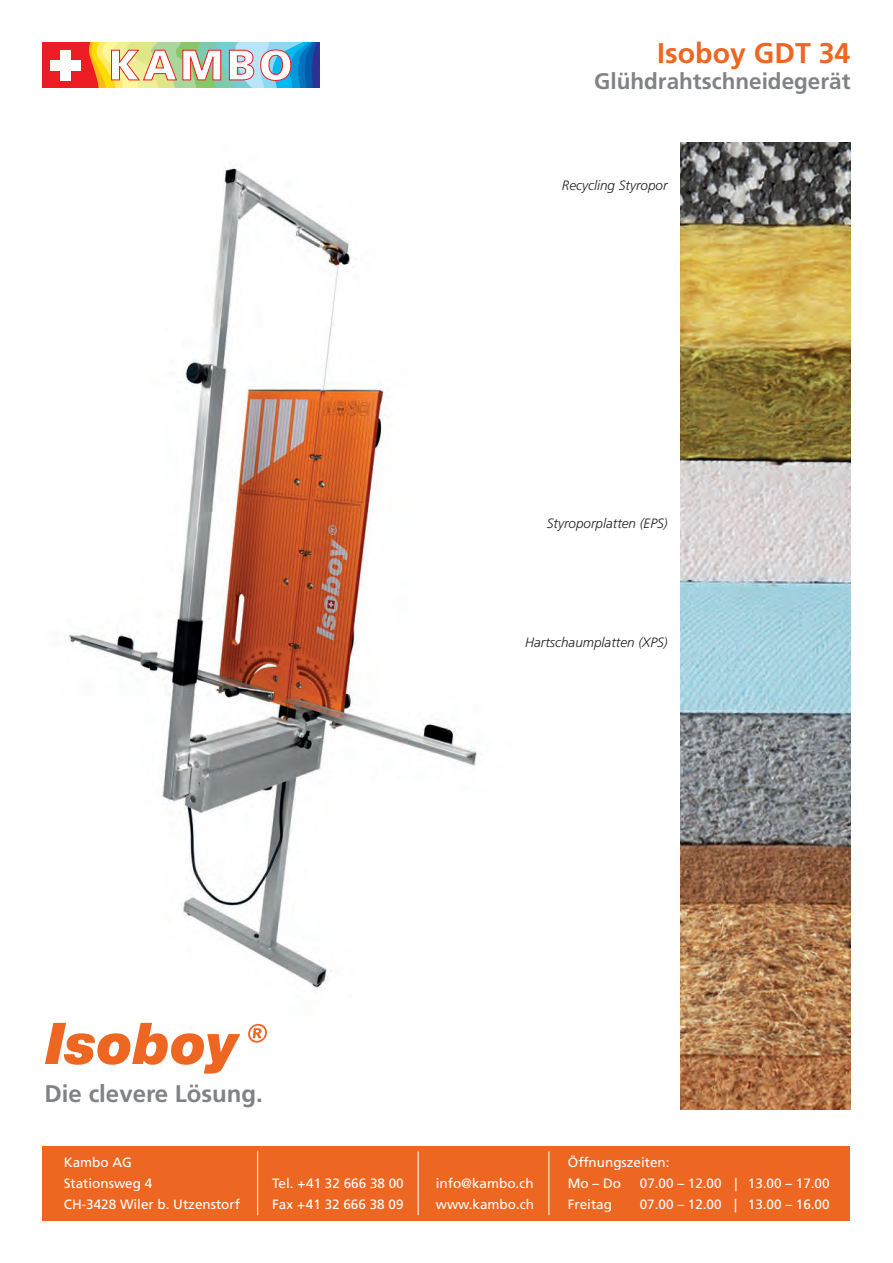
<style>
.page{position:relative;width:893px;height:1263px;background:#fff}
.page>*{position:absolute;margin:0;border:0;box-sizing:border-box;transform-origin:0 0}
.t1{font:700 28.5px "Frutiger LT Std";color:#ee6722}
.t2{font:700 24px "Frutiger LT Std";color:#808285}
.t3{font:700 22.5px "Frutiger LT Std";color:#808285}
.t4{font:13.5px "Frutiger LT Std";color:#fff}
.t5{font:italic 300 13.5px "Frutiger LT Std";color:#231f20}
</style>
<div class="page">
<img style="left:64px;top:163px;width:417px;height:827px">
<svg style="left:88px;top:42px;width:232px;height:46px"></svg>
<div style="left:43px;top:42px;width:45px;height:46px;background:#ee1d23"></div>
<div style="left:60px;top:50px;width:10px;height:30px;background:#fff"></div>
<div style="left:50px;top:60px;width:30px;height:10px;background:#fff"></div>
<svg style="left:248px;top:1024px;width:19px;height:19px"></svg>
<svg style="left:45px;top:1023px;width:195px;height:51px"></svg>
<img style="left:680px;top:142px;width:170px;height:968px">
<div style="left:43px;top:1146px;width:807px;height:74px;background:#ee6722"></div>
<hr style="left:257px;top:1151px;width:1px;height:64px;background:#fff">
<hr style="left:418px;top:1151px;width:1px;height:64px;background:#fff">
<hr style="left:549px;top:1151px;width:1px;height:64px;background:#fff">
<h1 class="t1" style="left:657px;top:36px;width:195px">Isoboy GDT 34</h1>
<h3 class="t3" style="left:594px;top:67px;width:258px">Glühdrahtschneidegerät</h3>
<p class="t5" style="left:562px;top:178px;width:107px">Recycling Styropor</p>
<p class="t5" style="left:547px;top:516px;width:122px">Styroporplatten (EPS)</p>
<h2 class="t2" style="left:45px;top:1080px;width:220px">Die clevere Lösung.</h2>
<p class="t5" style="left:525px;top:635px;width:144px">Hartschaumplatten (XPS)</p>
<p class="t4" style="left:64px;top:1155px;width:70px">Kambo AG</p>
<p class="t4" style="left:568px;top:1155px;width:103px">Öffnungszeiten:</p>
<p class="t4" style="left:64px;top:1176px;width:90px">Stationsweg 4</p>
<p class="t4" style="left:272px;top:1176px;width:133px">Tel. +41 32 666 38 00</p>
<p class="t4" style="left:436px;top:1176px;width:99px">info@kambo.ch</p>
<p class="t4" style="left:568px;top:1176px;width:55px">Mo – Do</p>
<p class="t4" style="left:640px;top:1176px;width:191px">07.00 – 12.00 | 13.00 – 17.00</p>
<p class="t4" style="left:64px;top:1197px;width:178px">CH-3428 Wiler b. Utzenstorf</p>
<p class="t4" style="left:272px;top:1197px;width:133px">Fax +41 32 666 38 09</p>
<p class="t4" style="left:436px;top:1197px;width:100px">www.kambo.ch</p>
<p class="t4" style="left:568px;top:1197px;width:46px">Freitag</p>
<p class="t4" style="left:640px;top:1197px;width:191px">07.00 – 12.00 | 13.00 – 16.00</p>
</div>
